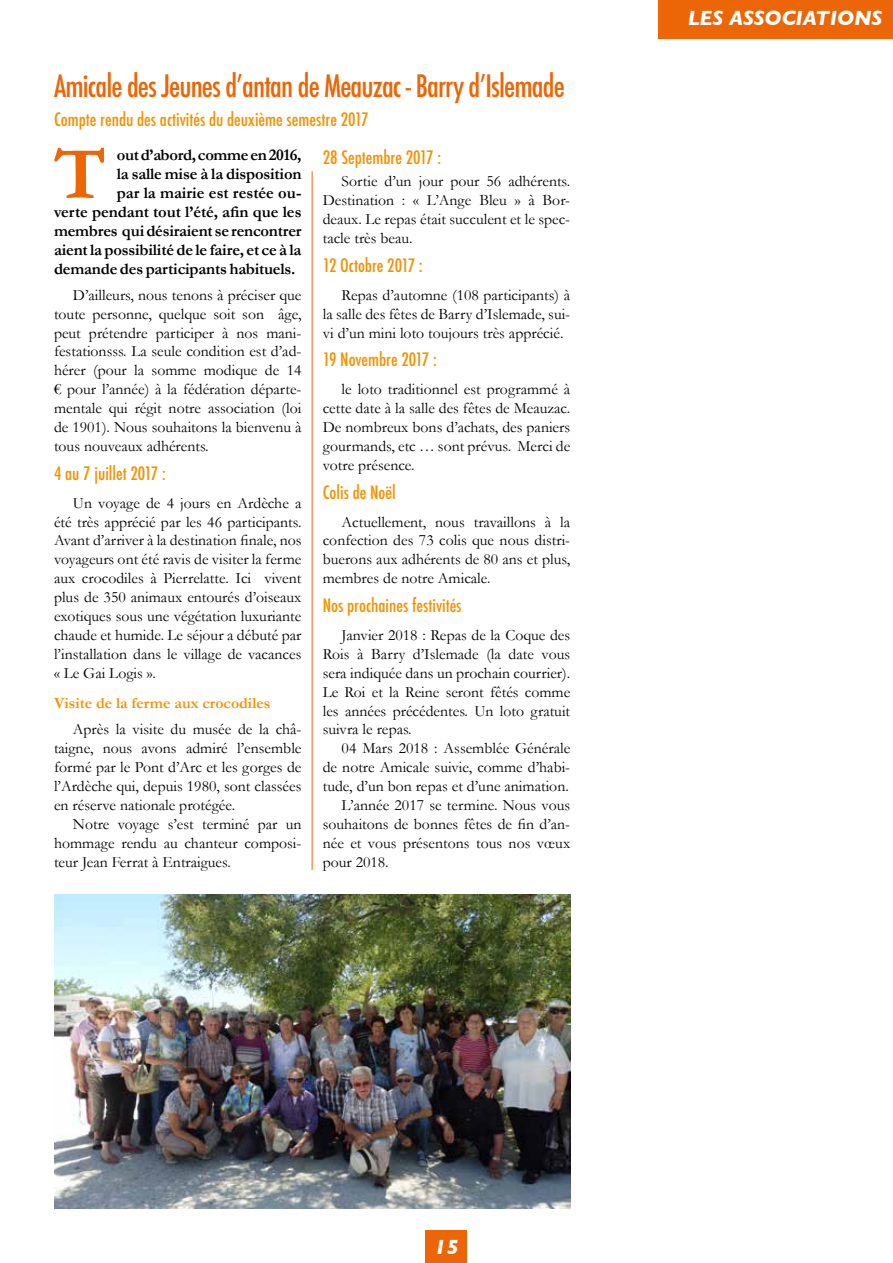
<style>
.page{position:relative;width:893px;height:1263px;background:#fff}
.page>*{position:absolute;margin:0;border:0;box-sizing:border-box;transform-origin:0 0}
.t1{font:700 75.9px "Garamond";color:#ec6608}
.t2{font:500 condensed 30px "Futura";letter-spacing:-.03em;color:#ec6608}
.t3{font:italic 700 21px "Gill Sans";color:#fff}
.t4{font:500 condensed 18px "Futura";color:#f39200}
.t5{font:700 16.5px "Garamond";letter-spacing:-.01em;color:#000}
.t6{font:15.75px/18.9px "Garamond";color:#000;text-align:justify}
.t7{font:700 15.75px "Garamond";color:#f39200}
</style>
<div class="page">
<div style="left:658px;top:0;width:235px;height:38px;background:#ec6608"></div>
<div style="left:426px;top:1230px;width:41px;height:33px;background:#ec6608"></div>
<hr style="left:312px;top:171px;width:1px;height:699px;background:#ec6608">
<img style="left:54px;top:894px;width:516px;height:314px">
<h2 class="t2" style="left:54px;top:67px;width:512px">Amicale des Jeunes d’antan de Meauzac - Barry d’Islemade</h2>
<p class="t4" style="left:54px;top:108px;width:316px">Compte rendu des activités du deuxième semestre 2017</p>
<h1 class="t1" style="left:54px;top:129px;width:54px">T</h1>
<p class="t5" style="left:117px;top:145px;width:186px">out d’abord, comme en 2016,</p>
<p class="t5" style="left:117px;top:164px;width:186px">la salle mise à la disposition</p>
<p class="t5" style="left:117px;top:183px;width:186px">par la mairie est restée ou-</p>
<p class="t5" style="left:54px;top:202px;width:249px">verte pendant tout l’été, afin que les</p>
<p class="t5" style="left:54px;top:221px;width:249px">membres qui désiraient se rencontrer</p>
<p class="t5" style="left:54px;top:240px;width:249px">aient la possibilité de le faire, et ce à la</p>
<p class="t5" style="left:54px;top:259px;width:243px">demande des participants habituels.</p>
<p class="t6" style="left:54px;top:285px;width:249px;text-indent:19px">D’ailleurs, nous tenons à préciser que toute personne, quelque soit son âge, peut prétendre participer à nos mani&shy;festationsss. La seule condition est d’ad&shy;hérer (pour la somme modique de 14 € pour l’année) à la fédération départe&shy;mentale qui régit notre association (loi de 1901). Nous souhaitons la bienvenu à tous nouveaux adhérents.</p>
<p class="t4" style="left:54px;top:462px;width:113px">4 au 7 juillet 2017 :</p>
<p class="t6" style="left:54px;top:493px;width:249px;text-indent:19px">Un voyage de 4 jours en Ardèche a été très apprécié par les 46 participants.<br>Avant d’arriver à la destination finale, nos voyageurs ont été ravis de visiter la ferme aux crocodiles à Pierrelatte. Ici vivent plus de 350 animaux entourés d’oiseaux exotiques sous une végétation luxuriante chaude et humide. Le séjour a débuté par l’installation dans le village de vacances « Le Gai Logis ».</p>
<p class="t7" style="left:54px;top:694px;width:218px">Visite de la ferme aux crocodiles</p>
<p class="t6" style="left:54px;top:720px;width:249px;text-indent:19px">Après la visite du musée de la châ&shy;taigne, nous avons admiré l’ensemble formé par le Pont d’Arc et les gorges de l’Ardèche qui, depuis 1980, sont classées en réserve nationale protégée.</p>
<p class="t6" style="left:54px;top:814px;width:249px;text-indent:19px">Notre voyage s’est terminé par un hommage rendu au chanteur composi&shy;teur Jean Ferrat à Entraigues.</p>
<p class="t4" style="left:323px;top:146px;width:120px">28 Septembre 2017 :</p>
<p class="t6" style="left:323px;top:172px;width:249px;text-indent:19px">Sortie d’un jour pour 56 adhérents.<br>Destination : « L’Ange Bleu » à Bor&shy;deaux. Le repas était succulent et le spec&shy;tacle très beau.</p>
<p class="t4" style="left:323px;top:254px;width:101px">12 Octobre 2017 :</p>
<p class="t6" style="left:323px;top:285px;width:249px;text-indent:19px">Repas d’automne (108 participants) à la salle des fêtes de Barry d’Islemade, sui&shy;vi d’un mini loto toujours très apprécié.</p>
<p class="t4" style="left:323px;top:348px;width:116px">19 Novembre 2017 :</p>
<p class="t6" style="left:323px;top:380px;width:249px;text-indent:19px">le loto traditionnel est programmé à cette date à la salle des fêtes de Meauzac.<br>De nombreux bons d’achats, des paniers gourmands, etc … sont prévus. Merci de votre présence.</p>
<p class="t4" style="left:323px;top:480px;width:75px">Colis de Noël</p>
<p class="t6" style="left:323px;top:512px;width:249px;text-indent:19px">Actuellement, nous travaillons à la confection des 73 colis que nous distri&shy;buerons aux adhérents de 80 ans et plus, membres de notre Amicale.</p>
<p class="t4" style="left:323px;top:594px;width:140px">Nos prochaines festivités</p>
<p class="t6" style="left:323px;top:625px;width:249px;text-indent:19px">Janvier 2018 : Repas de la Coque des Rois à Barry d’Islemade (la date vous sera indiquée dans un prochain courrier).<br>Le Roi et la Reine seront fêtés comme les années précédentes. Un loto gratuit suivra le repas.</p>
<p class="t6" style="left:342px;top:739px;width:230px">04 Mars 2018 : Assemblée Générale</p>
<p class="t6" style="left:323px;top:758px;width:249px">de notre Amicale suivie, comme d’habi-</p>
<p class="t6" style="left:323px;top:777px;width:248px">tude, d’un bon repas et d’une animation.</p>
<p class="t6" style="left:342px;top:795px;width:230px">L’année 2017 se termine. Nous vous</p>
<p class="t6" style="left:323px;top:814px;width:249px">souhaitons de bonnes fêtes de fin d’an-</p>
<p class="t6" style="left:323px;top:833px;width:249px">née et vous présentons tous nos vœux</p>
<p class="t6" style="left:323px;top:852px;width:67px">pour 2018.</p>
<h3 class="t3" style="left:688px;top:6px;width:196px">LES ASSOCIATIONS</h3>
<h3 class="t3" style="left:434px;top:1235px;width:26px">15</h3>
</div>
